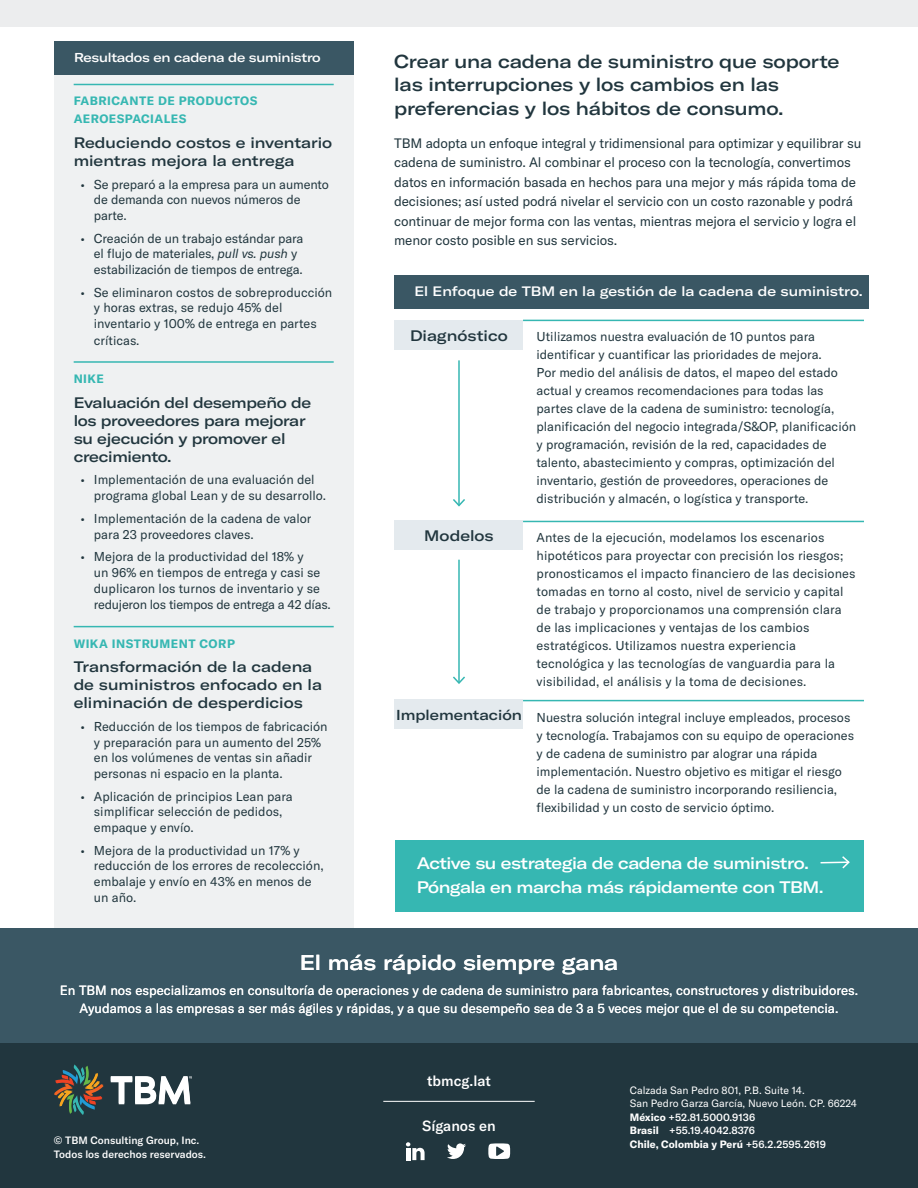
<style>
.page{position:relative;width:918px;height:1188px;background:#fff}
.page>*{position:absolute;margin:0;border:0;box-sizing:border-box;transform-origin:0 0}
.t1{font:500 expanded 21px "GT America";color:#fff}
.t2{font:500 expanded 18.45px/23.2px "GT America";letter-spacing:-.01em;color:#21363e}
.t3{font:500 expanded 16.5px/24px "GT America";letter-spacing:-.03em;color:#fff}
.t4{font:500 expanded 15px/18px "GT America";color:#21363e}
.t5{font:500 expanded 15px/18px "GT America";letter-spacing:-.02em;color:#21363e}
.t6{font:500 14.55px "GT America";color:#fff}
.t7{font:500 expanded 14.25px "GT America";color:#21363e}
.t8{font:13.5px/19.5px "GT America";letter-spacing:-.01em;color:#21363e}
.t9{font:500 expanded 13.5px "GT America";color:#fff}
.t10{font:13.2px/18px "GT America";color:#fff;text-align:center}
.t11{font:12.75px/18px "GT America";color:#21363e}
.t12{font:500 expanded 12.75px "GT America";letter-spacing:-.02em;color:#fff}
.t13{font:700 12px/18px "GT America";letter-spacing:.04em;color:#36b7b2}
.t14{font:10.5px/13.5px "GT America";color:#fff}
.t15{font:500 10.5px "GT America";color:#fff}
.t16{font:700 10.5px "GT America";color:#fff}
.s1{font-style:italic}
.s2{font-weight:700}
.s3{font-weight:500}
</style>
<div class="page">
<div style="left:394px;top:275px;width:475px;height:33px;background:#3a5764"></div>
<div style="left:54px;top:41px;width:299px;height:34px;background:#3a5764"></div>
<div style="left:54px;top:55px;width:299px;height:888px;background:#eff1f2"></div>
<hr style="left:74px;top:84px;width:260px;height:1px;background:#36b7b2">
<hr style="left:74px;top:361px;width:260px;height:2px;background:#36b7b2">
<hr style="left:74px;top:626px;width:260px;height:1px;background:#36b7b2">
<div style="left:395px;top:320px;width:128px;height:30px;background:#e4eaee"></div>
<hr style="left:523px;top:320px;width:341px;height:1px;background:#36b7b2">
<hr style="left:523px;top:521px;width:341px;height:1px;background:#36b7b2">
<div style="left:395px;top:521px;width:128px;height:29px;background:#e4eaee"></div>
<hr style="left:523px;top:700px;width:341px;height:1px;background:#36b7b2">
<div style="left:395px;top:700px;width:128px;height:29px;background:#e4eaee"></div>
<hr style="left:458px;top:360px;width:2px;height:145px;background:#36b7b2">
<svg style="left:453px;top:497px;width:12px;height:10px"></svg>
<hr style="left:458px;top:560px;width:2px;height:123px;background:#36b7b2">
<svg style="left:453px;top:675px;width:12px;height:9px"></svg>
<div style="left:396px;top:840px;width:468px;height:72px;background:#36b7b2"></div>
<svg style="left:820px;top:856px;width:30px;height:13px"></svg>
<div style="left:0;top:0;width:918px;height:26px;background:#ecedee"></div>
<div style="left:0;top:928px;width:918px;height:117px;background:#3a5764"></div>
<div style="left:0;top:1043px;width:918px;height:145px;background:#21363e"></div>
<svg style="left:54px;top:1064px;width:50px;height:51px"></svg>
<svg style="left:111px;top:1076px;width:81px;height:28px"></svg>
<svg style="left:406px;top:1142px;width:19px;height:18px"></svg>
<svg style="left:447px;top:1143px;width:19px;height:16px"></svg>
<svg style="left:488px;top:1143px;width:22px;height:16px"></svg>
<hr style="left:383px;top:1101px;width:152px;height:1px;background:#fff">
<p class="t12" style="left:74px;top:50px;width:248px">Resultados en cadena de suministro</p>
<p class="t13" style="left:74px;top:92px;width:185px">FABRICANTE DE PRODUCTOS<br>AEROESPACIALES</p>
<p class="t4" style="left:74px;top:134px;width:260px">Reduciendo costos e inventario mientras mejora la entrega</p>
<p class="t11" style="left:94px;top:176px;width:237px;line-height:15.8px;text-indent:-14px">• Se preparó a la empresa para un aumento de demanda con nuevos números de parte.</p>
<p class="t11" style="left:94px;top:230px;width:211px;line-height:15.8px;text-indent:-14px">• Creación de un trabajo estándar para el flujo de materiales, <span class="s1">pull vs. push</span> y estabilización de tiempos de entrega.</p>
<p class="t11" style="left:94px;top:284px;width:240px;line-height:16px;text-indent:-14px">• Se eliminaron costos de sobreproducción y horas extras, se redujo 45% del inventario y 100% de entrega en partes críticas.</p>
<p class="t13" style="left:74px;top:370px;width:32px">NIKE</p>
<p class="t5" style="left:74px;top:393px;width:239px">Evaluación del desempeño de los proveedores para mejorar su ejecución y promover el crecimiento.</p>
<p class="t11" style="left:94px;top:472px;width:234px;line-height:15.9px;text-indent:-14px">• Implementación de una evaluación del programa global Lean y de su desarrollo.</p>
<p class="t11" style="left:94px;top:510px;width:219px;line-height:15.9px;text-indent:-14px">• Implementación de la cadena de valor para 23 proveedores claves.</p>
<p class="t11" style="left:94px;top:549px;width:238px;line-height:16px;text-indent:-14px">• Mejora de la productividad del 18% y<br>un 96% en tiempos de entrega y casi se duplicaron los turnos de inventario y se redujeron los tiempos de entrega a 42 días.</p>
<p class="t13" style="left:74px;top:634px;width:163px">WIKA INSTRUMENT CORP</p>
<p class="t4" style="left:74px;top:658px;width:250px">Transformación de la cadena de suministros enfocado en la eliminación de desperdicios</p>
<p class="t11" style="left:94px;top:719px;width:235px;line-height:15.8px;text-indent:-14px">• Reducción de los tiempos de fabricación y preparación para un aumento del 25% en los volúmenes de ventas sin añadir personas ni espacio en la planta.</p>
<p class="t11" style="left:94px;top:788px;width:200px;line-height:15.8px;text-indent:-14px">• Aplicación de principios Lean para simplificar selección de pedidos, empaque y envío.</p>
<p class="t11" style="left:94px;top:842px;width:231px;line-height:15.8px;text-indent:-14px">• Mejora de la productividad un 17% y reducción de los errores de recolección, embalaje y envío en 43% en menos de un año.</p>
<h2 class="t2" style="left:394px;top:50px;width:447px">Crear una cadena de suministro que soporte las interrupciones y los cambios en las preferencias y los hábitos de consumo.</h2>
<p class="t8" style="left:394px;top:133px;width:469px">TBM adopta un enfoque integral y tridimensional para optimizar y equilibrar su cadena de suministro. Al combinar el proceso con la tecnología, convertimos datos en información basada en hechos para una mejor y más rápida toma de decisiones; así usted podrá nivelar el servicio con un costo razonable y podrá continuar de mejor forma con las ventas, mientras mejora el servicio y logra el menor costo posible en sus servicios.</p>
<p class="t9" style="left:414px;top:283px;width:450px">El Enfoque de TBM en la gestión de la cadena de suministro.</p>
<p class="t4" style="left:410px;top:326px;width:99px">Diagnóstico</p>
<p class="t11" style="left:537px;top:328px;width:321px">Utilizamos nuestra evaluación de 10 puntos para identificar y cuantificar las prioridades de mejora.<br>Por medio del análisis de datos, el mapeo del estado actual y creamos recomendaciones para todas las partes clave de la cadena de suministro: tecnología, planificación del negocio integrada/S&amp;OP, planificación y programación, revisión de la red, capacidades de talento, abastecimiento y compras, optimización del inventario, gestión de proveedores, operaciones de distribución y almacén, o logística y transporte.</p>
<p class="t11" style="left:537px;top:529px;width:321px">Antes de la ejecución, modelamos los escenarios hipotéticos para proyectar con precisión los riesgos; pronosticamos el impacto financiero de las decisiones tomadas en torno al costo, nivel de servicio y capital de trabajo y proporcionamos una comprensión clara de las implicaciones y ventajas de los cambios estratégicos. Utilizamos nuestra experiencia tecnológica y las tecnologías de vanguardia para la visibilidad, el análisis y la toma de decisiones.</p>
<p class="t4" style="left:424px;top:527px;width:71px">Modelos</p>
<p class="t7" style="left:396px;top:706px;width:127px">Implementación</p>
<p class="t11" style="left:537px;top:708px;width:319px">Nuestra solución integral incluye empleados, procesos y tecnología. Trabajamos con su equipo de operaciones y de cadena de suministro par alograr una rápida implementación. Nuestro objetivo es mitigar el riesgo de la cadena de suministro incorporando resiliencia, flexibilidad y un costo de servicio óptimo.</p>
<p class="t3" style="left:417px;top:851px;width:409px">Active su estrategia de cadena de suministro.<br>Póngala en marcha más rápidamente con TBM.</p>
<h1 class="t1" style="left:300px;top:950px;width:320px">El más rápido siempre gana</h1>
<p class="t10" style="left:60px;top:981px;width:800px">En TBM nos especializamos en consultoría de operaciones y de cadena de suministro para fabricantes, constructores y distribuidores.<br>Ayudamos a las empresas a ser más ágiles y rápidas, y a que su desempeño sea de 3 a 5 veces mejor que el de su competencia.</p>
<p class="t6" style="left:427px;top:1073px;width:65px">tbmcg.lat</p>
<p class="t6" style="left:422px;top:1117px;width:75px">Síganos en</p>
<p class="t14" style="left:630px;top:1083px;width:229px">Calzada San Pedro 801, P.B. Suite 14.<br>San Pedro Garza García, Nuevo León. CP. 66224<br><span class="s2">México</span> <span class="s3">+52.81.5000.9136<br></span><span class="s2">Brasil</span> <span class="s3">+55.19.4042.8376</span></p>
<p class="t15" style="left:54px;top:1134px;width:147px">© TBM Consulting Group, Inc.</p>
<p class="t16" style="left:630px;top:1137px;width:198px">Chile, Colombia y Perú <span class="s3">+56.2.2595.2619</span></p>
<p class="t15" style="left:54px;top:1148px;width:153px">Todos los derechos reservados.</p>
</div>
